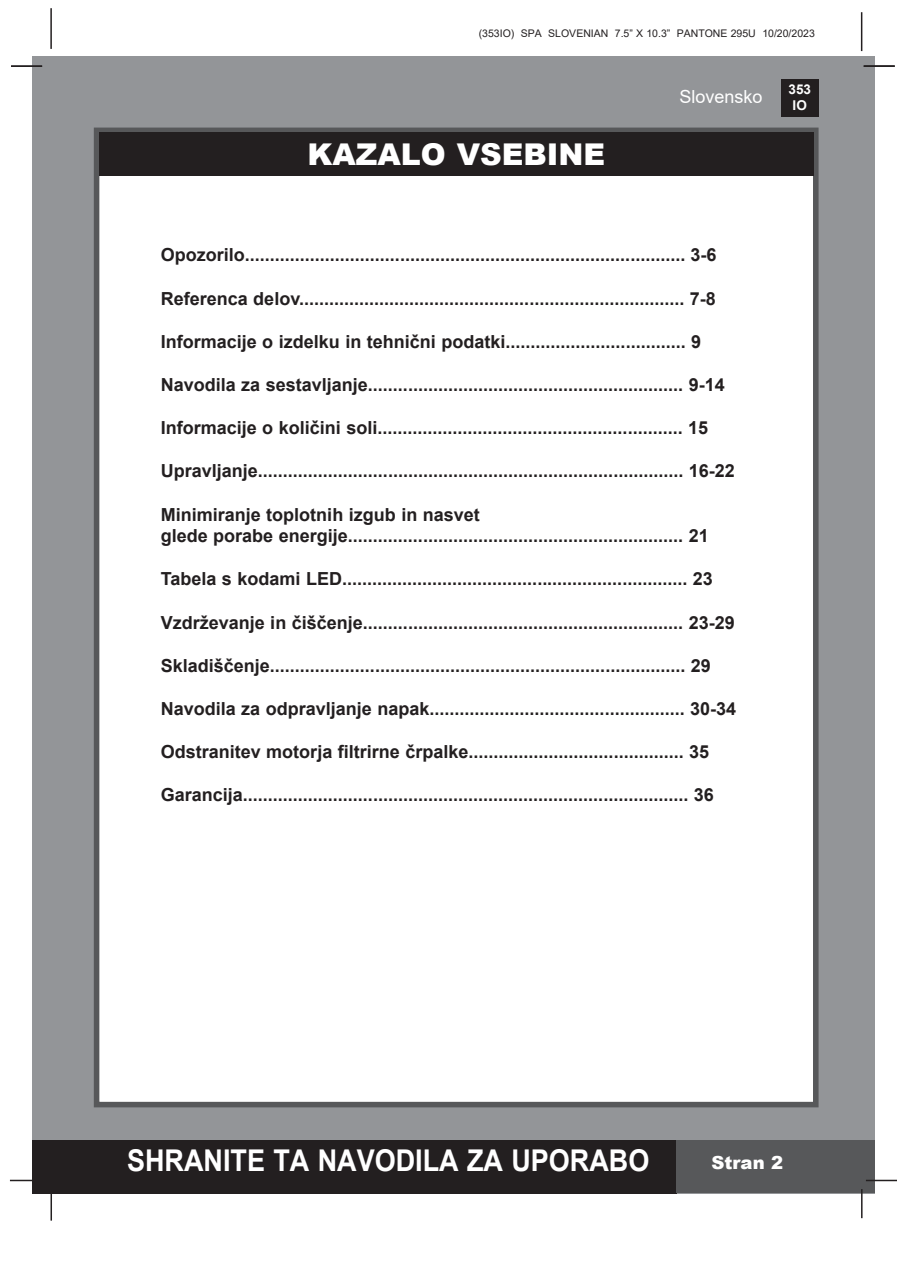
<style>
.page{position:relative;width:897px;height:1264px;background:#fff}
.page>*{position:absolute;margin:0;border:0;box-sizing:border-box;transform-origin:0 0}
.t1{font:700 30px "Arial";color:#fff;scale:.9 1}
.t2{font:900 30px "Arial";color:#fff}
.t3{font:700 18px "Arial";color:#231f20}
.t4{font:18px "Arial";color:#fff}
.t5{font:900 18px "Arial";color:#fff}
.t6{font:700 13.5px/16.2px "Arial";color:#fff;text-align:center}
.t7{font:10.5px "Arial";color:#231f20}
</style>
<div class="page">
<div style="left:33px;top:56px;width:842px;height:1137px;background:#939598"></div>
<div style="left:780px;top:79px;width:38px;height:38px;background:#231f20"></div>
<hr style="left:50px;top:8px;width:2px;height:41px;background:#231f20">
<hr style="left:860px;top:12px;width:2px;height:39px;background:#231f20">
<div style="left:33px;top:1140px;width:644px;height:53px;background:#231f20"></div>
<div style="left:676px;top:1140px;width:199px;height:53px;background:#57585a"></div>
<hr style="left:865px;top:1179px;width:31px;height:2px;background:#231f20">
<hr style="left:860px;top:1189px;width:2px;height:29px;background:#231f20">
<hr style="left:50px;top:1190px;width:2px;height:30px;background:#231f20">
<hr style="left:10px;top:1179px;width:31px;height:2px;background:#231f20">
<div style="left:94px;top:128px;width:724px;height:979px;background:#fff;border:6px solid #57585a"></div>
<div style="left:99px;top:132px;width:714px;height:44px;background:#231f20"></div>
<hr style="left:863px;top:65px;width:31px;height:2px;background:#231f20">
<hr style="left:11px;top:65px;width:31px;height:2px;background:#231f20">
<p class="t7" style="left:478px;top:26px;width:337px">(353IO) SPA SLOVENIAN 7.5” X 10.3” PANTONE 295U 10/20/2023</p>
<p class="t2" style="left:307px;top:132px;width:299px">KAZALO VSEBINE</p>
<p class="t4" style="left:679px;top:84px;width:85px">Slovensko</p>
<p class="t6" style="left:788px;top:81px;width:24px">353<br>IO</p>
<p class="t3" style="left:161px;top:242px;width:557px">Opozorilo........................................................................................ 3-6</p>
<p class="t3" style="left:161px;top:285px;width:556px">Referenca delov............................................................................. 7-8</p>
<p class="t3" style="left:161px;top:329px;width:542px">Informacije o izdelku in tehnični podatki.................................... 9</p>
<p class="t3" style="left:161px;top:372px;width:565px">Navodila za sestavljanje............................................................... 9-14</p>
<p class="t3" style="left:161px;top:415px;width:549px">Informacije o količini soli............................................................. 15</p>
<p class="t3" style="left:161px;top:458px;width:575px">Upravljanje..................................................................................... 16-22</p>
<p class="t3" style="left:161px;top:501px;width:320px">Minimiranje toplotnih izgub in nasvet</p>
<p class="t3" style="left:161px;top:523px;width:549px">glede porabe energije................................................................... 21</p>
<p class="t3" style="left:161px;top:566px;width:553px">Tabela s kodami LED..................................................................... 23</p>
<p class="t3" style="left:161px;top:609px;width:575px">Vzdrževanje in čiščenje................................................................ 23-29</p>
<p class="t3" style="left:161px;top:653px;width:551px">Skladiščenje................................................................................... 29</p>
<p class="t3" style="left:161px;top:696px;width:577px">Navodila za odpravljanje napak................................................... 30-34</p>
<p class="t3" style="left:161px;top:739px;width:550px">Odstranitev motorja filtrirne črpalke........................................... 35</p>
<p class="t3" style="left:161px;top:782px;width:554px">Garancija......................................................................................... 36</p>
<h1 class="t1" style="left:127px;top:1139px;width:582px">SHRANITE TA NAVODILA ZA UPORABO</h1>
<p class="t5" style="left:711px;top:1149px;width:73px">Stran 2</p>
</div>
